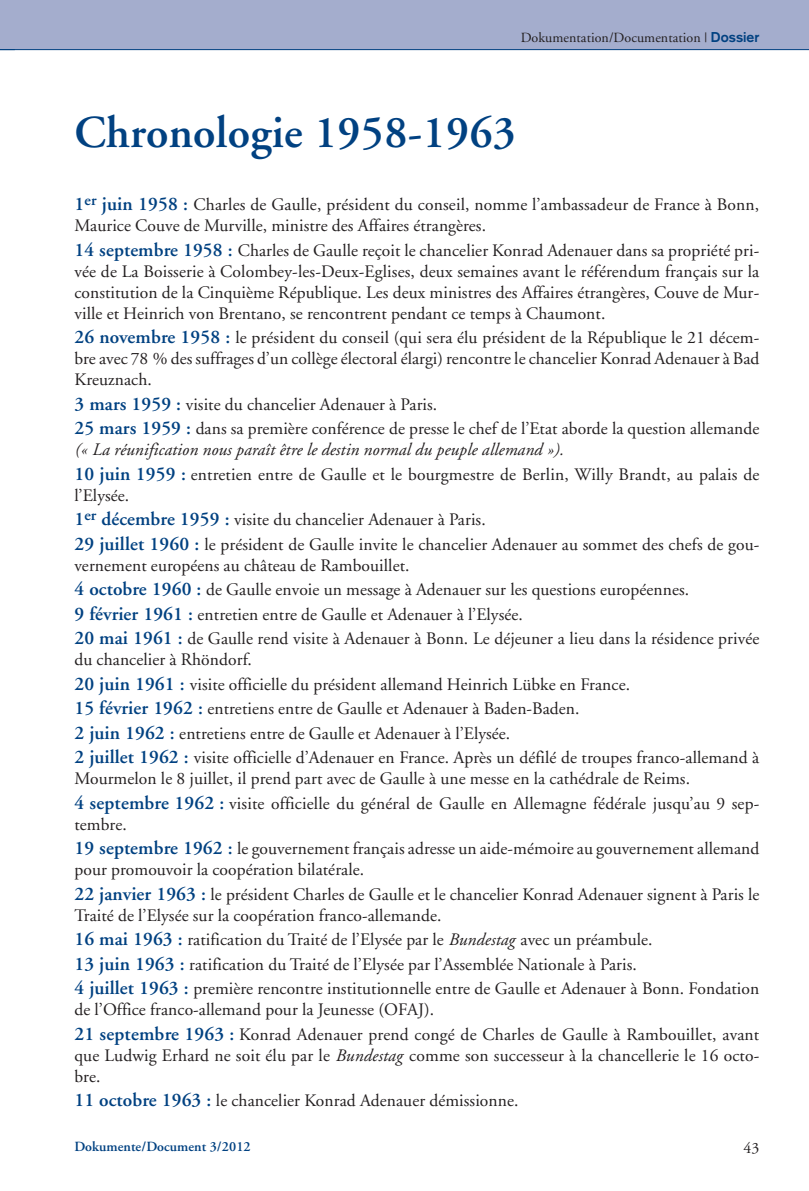
<style>
.page{position:relative;width:809px;height:1191px;background:#fff}
.page>*{position:absolute;margin:0;border:0;box-sizing:border-box;transform-origin:0 0}
.t1{font:600 45.5px "Adobe Garamond";letter-spacing:.005em;color:#014181}
.t2{font:17.5px/24.5px "Adobe Garamond";letter-spacing:.005em;color:#231f20}
.t3{font:15.75px "Adobe Garamond";color:#231f20}
.t4{font:14px "Adobe Garamond";letter-spacing:.005em;color:#231f20}
.t5{font:600 14px "Adobe Garamond";letter-spacing:.005em;color:#014181}
.s1{font-family:"Akzidenz Grotesk";font-weight:700;color:#014181}
.s2{font-weight:600;font-size:19.25px;color:#014181}
.s3{font-style:italic}
</style>
<div class="page">
<div style="left:0;top:0;width:809px;height:50px;background:#a4adcd"></div>
<hr style="left:0;top:49px;width:809px;height:1px;background:#014181">
<p class="t4" style="left:520px;top:32px;width:240px">Dokumentation/Documentation | <span class="s1">Dossier</span></p>
<h1 class="t1" style="left:74px;top:114px;width:443px">Chronologie 1958-1963</h1>
<p class="t2" style="left:74px;top:195px;width:686px;line-height:21px"><span class="s2">1</span><sup>er</sup> <span class="s2">juin 1958 :</span> Charles de Gaulle, président du conseil, nomme l’ambassadeur de France à Bonn,<br>Maurice Couve de Murville, ministre des Affaires étrangères.</p>
<p class="t2" style="left:74px;top:241px;width:686px;line-height:21px;text-align:justify"><span class="s2">14 septembre 1958 :</span> Charles de Gaulle reçoit le chancelier Konrad Adenauer dans sa propriété pri&shy;vée de La Boisserie à Colombey-les-Deux-Eglises, deux semaines avant le référendum français sur la constitution de la Cinquième République. Les deux ministres des Affaires étrangères, Couve de Mur&shy;ville et Heinrich von Brentano, se rencontrent pendant ce temps à Chaumont.</p>
<p class="t2" style="left:74px;top:328px;width:686px;line-height:21px;text-align:justify"><span class="s2">26 novembre 1958 :</span> le président du conseil (qui sera élu président de la République le 21 décem&shy;bre avec 78 % des suffrages d’un collège électoral élargi) rencontre le chancelier Konrad Adenauer à Bad Kreuznach.</p>
<p class="t2" style="left:74px;top:393px;width:686px"><span class="s2">3 mars 1959 :</span> visite du chancelier Adenauer à Paris.<br><span class="s2">25 mars 1959 :</span> dans sa première conférence de presse le chef de l’Etat aborde la question allemande</p>
<p class="t2" style="left:74px;top:439px;width:686px"><span class="s3">(« La réunification nous paraît être le destin normal du peuple allemand »).<br></span><span class="s2">10 juin 1959 :</span> entretien entre de Gaulle et le bourgmestre de Berlin, Willy Brandt, au palais de</p>
<p class="t2" style="left:74px;top:484px;width:686px">l’Elysée.<br><span class="s2">1</span><sup>er</sup> <span class="s2">décembre 1959 :</span> visite du chancelier Adenauer à Paris.<br><span class="s2">29 juillet 1960 :</span> le président de Gaulle invite le chancelier Adenauer au sommet des chefs de gou-</p>
<p class="t2" style="left:74px;top:554px;width:686px">vernement européens au château de Rambouillet.<br><span class="s2">4 octobre 1960 :</span> de Gaulle envoie un message à Adenauer sur les questions européennes.<br><span class="s2">9 février 1961 :</span> entretien entre de Gaulle et Adenauer à l’Elysée.<br><span class="s2">20 mai 1961 :</span> de Gaulle rend visite à Adenauer à Bonn. Le déjeuner a lieu dans la résidence privée</p>
<p class="t2" style="left:74px;top:649px;width:686px">du chancelier à Rhöndorf.<br><span class="s2">20 juin 1961 :</span> visite officielle du président allemand Heinrich Lübke en France.<br><span class="s2">15 février 1962 :</span> entretiens entre de Gaulle et Adenauer à Baden-Baden.<br><span class="s2">2 juin 1962 :</span> entretiens entre de Gaulle et Adenauer à l’Elysée.<br><span class="s2">2 juillet 1962 :</span> visite officielle d’Adenauer en France. Après un défilé de troupes franco-allemand à</p>
<p class="t2" style="left:74px;top:768px;width:686px">Mourmelon le 8 juillet, il prend part avec de Gaulle à une messe en la cathédrale de Reims.<br><span class="s2">4 septembre 1962 :</span> visite officielle du général de Gaulle en Allemagne fédérale jusqu’au 9 sep-</p>
<p class="t2" style="left:74px;top:813px;width:686px">tembre.<br><span class="s2">19 septembre 1962 :</span> le gouvernement français adresse un aide-mémoire au gouvernement allemand</p>
<p class="t2" style="left:74px;top:859px;width:686px">pour promouvoir la coopération bilatérale.<br><span class="s2">22 janvier 1963 :</span> le président Charles de Gaulle et le chancelier Konrad Adenauer signent à Paris le</p>
<p class="t2" style="left:74px;top:904px;width:686px">Traité de l’Elysée sur la coopération franco-allemande.<br><span class="s2">16 mai 1963 :</span> ratification du Traité de l’Elysée par le <span class="s3">Bundestag</span> avec un préambule.<br><span class="s2">13 juin 1963 :</span> ratification du Traité de l’Elysée par l’Assemblée Nationale à Paris.<br><span class="s2">4 juillet 1963 :</span> première rencontre institutionnelle entre de Gaulle et Adenauer à Bonn. Fondation</p>
<p class="t2" style="left:74px;top:999px;width:686px">de l’Office franco-allemand pour la Jeunesse (OFAJ).<br><span class="s2">21 septembre 1963 :</span> Konrad Adenauer prend congé de Charles de Gaulle à Rambouillet, avant</p>
<p class="t2" style="left:74px;top:1046px;width:686px;line-height:21px">que Ludwig Erhard ne soit élu par le <span class="s3">Bundestag</span> comme son successeur à la chancellerie le 16 octo&shy;bre.</p>
<p class="t2" style="left:74px;top:1090px;width:445px"><span class="s2">11 octobre 1963 :</span> le chancelier Konrad Adenauer démissionne.</p>
<p class="t5" style="left:74px;top:1141px;width:178px">Dokumente/Document 3/2012</p>
<p class="t3" style="left:743px;top:1141px;width:17px">43</p>
</div>
